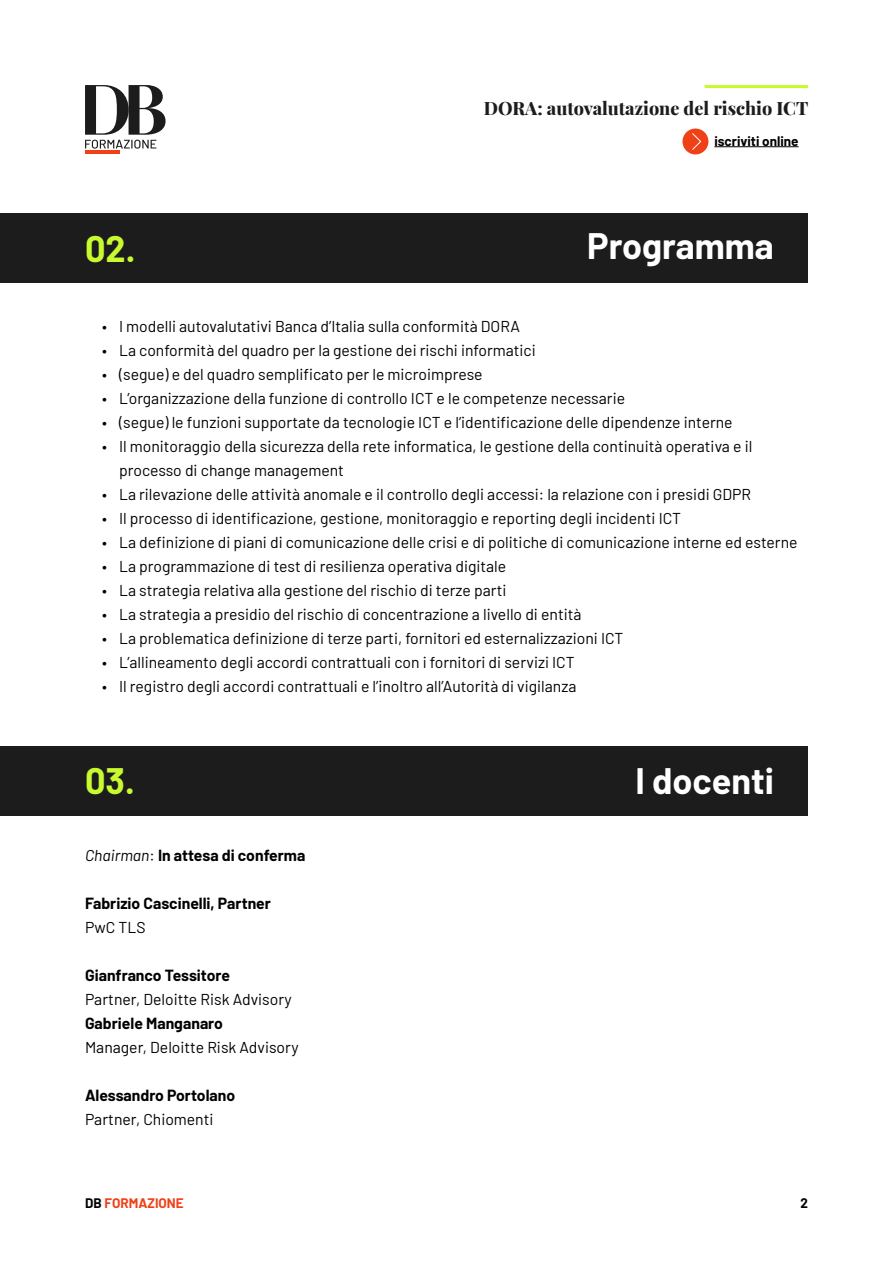
<style>
.page{position:relative;width:893px;height:1263px;background:#fff}
.page>*{position:absolute;margin:0;border:0;box-sizing:border-box;transform-origin:0 0}
.t1{font:700 36px "Barlow";color:#fff}
.t2{font:700 36px "Barlow";color:#c9fa30}
.t3{font:800 18px "Playfair Display";color:#1c1c1c}
.t4{font:15.75px/24px "Barlow";color:#000}
.t5{font:700 15.75px "Barlow";color:#000}
.t6{font:700 13.5px "Barlow";color:#000}
.t7{font:700 13.5px "Barlow";color:#f04017}
.s1{font-weight:400;font-style:italic}
.s2{font-weight:400}
.s3{color:#000}
</style>
<div class="page">
<hr style="left:85px;top:151px;width:35px;height:3px;background:#f04017">
<svg style="left:85px;top:85px;width:81px;height:64px"></svg>
<hr style="left:705px;top:85px;width:103px;height:3px;background:#c9fa30">
<hr style="left:714px;top:146px;width:85px;height:1px;background:#000">
<div style="left:682px;top:129px;width:26px;height:25px;background:#f04017;border-radius:50%"></div>
<svg style="left:692px;top:133px;width:9px;height:17px"></svg>
<div style="left:0;top:746px;width:808px;height:69px;background:#1c1c1c"></div>
<div style="left:0;top:214px;width:808px;height:69px;background:#1c1c1c"></div>
<p class="t3" style="left:484px;top:94px;width:326px">DORA: autovalutazione del rischio ICT</p>
<p class="t6" style="left:714px;top:131px;width:86px">iscriviti online</p>
<h1 class="t2" style="left:85px;top:222px;width:52px">02.</h1>
<h1 class="t1" style="left:587px;top:219px;width:188px">Programma</h1>
<p class="t4" style="left:102px;top:313px;width:420px">• I modelli autovalutativi Banca d’Italia sulla conformità DORA</p>
<p class="t4" style="left:102px;top:337px;width:435px">• La conformità del quadro per la gestione dei rischi informatici</p>
<p class="t4" style="left:102px;top:361px;width:382px">• (segue) e del quadro semplificato per le microimprese</p>
<p class="t4" style="left:102px;top:385px;width:524px">• L’organizzazione della funzione di controllo ICT e le competenze necessarie</p>
<p class="t4" style="left:102px;top:409px;width:632px">• (segue) le funzioni supportate da tecnologie ICT e l’identificazione delle dipendenze interne</p>
<p class="t4" style="left:119px;top:433px;width:635px;text-indent:-17px">• Il monitoraggio della sicurezza della rete informatica, le gestione della continuità operativa e il processo di change management</p>
<p class="t4" style="left:102px;top:481px;width:651px">• La rilevazione delle attività anomale e il controllo degli accessi: la relazione con i presidi GDPR</p>
<p class="t4" style="left:102px;top:505px;width:581px">• Il processo di identificazione, gestione, monitoraggio e reporting degli incidenti ICT</p>
<p class="t4" style="left:102px;top:529px;width:697px">• La definizione di piani di comunicazione delle crisi e di politiche di comunicazione interne ed esterne</p>
<p class="t4" style="left:102px;top:553px;width:406px">• La programmazione di test di resilienza operativa digitale</p>
<p class="t4" style="left:102px;top:577px;width:406px">• La strategia relativa alla gestione del rischio di terze parti</p>
<p class="t4" style="left:102px;top:601px;width:481px">• La strategia a presidio del rischio di concentrazione a livello di entità</p>
<p class="t4" style="left:102px;top:625px;width:523px">• La problematica definizione di terze parti, fornitori ed esternalizzazioni ICT</p>
<p class="t4" style="left:102px;top:649px;width:474px">• L’allineamento degli accordi contrattuali con i fornitori di servizi ICT</p>
<p class="t4" style="left:102px;top:673px;width:476px">• Il registro degli accordi contrattuali e l’inoltro all’Autorità di vigilanza</p>
<h1 class="t2" style="left:85px;top:754px;width:51px">03.</h1>
<h1 class="t1" style="left:635px;top:754px;width:140px">I docenti</h1>
<p class="t5" style="left:85px;top:844px;width:222px"><span class="s1">Chairman</span><span class="s2">:</span> In attesa di conferma</p>
<p class="t5" style="left:85px;top:892px;width:187px">Fabrizio Cascinelli, Partner</p>
<p class="t4" style="left:85px;top:914px;width:62px">PwC TLS</p>
<p class="t5" style="left:85px;top:964px;width:146px">Gianfranco Tessitore</p>
<p class="t4" style="left:85px;top:986px;width:208px">Partner, Deloitte Risk Advisory</p>
<p class="t5" style="left:85px;top:1012px;width:139px">Gabriele Manganaro</p>
<p class="t4" style="left:85px;top:1034px;width:215px">Manager, Deloitte Risk Advisory</p>
<p class="t5" style="left:85px;top:1084px;width:152px">Alessandro Portolano</p>
<p class="t4" style="left:85px;top:1106px;width:130px">Partner, Chiomenti</p>
<p class="t7" style="left:85px;top:1193px;width:100px"><span class="s3">DB</span> FORMAZIONE</p>
<p class="t6" style="left:800px;top:1193px;width:9px">2</p>
</div>
